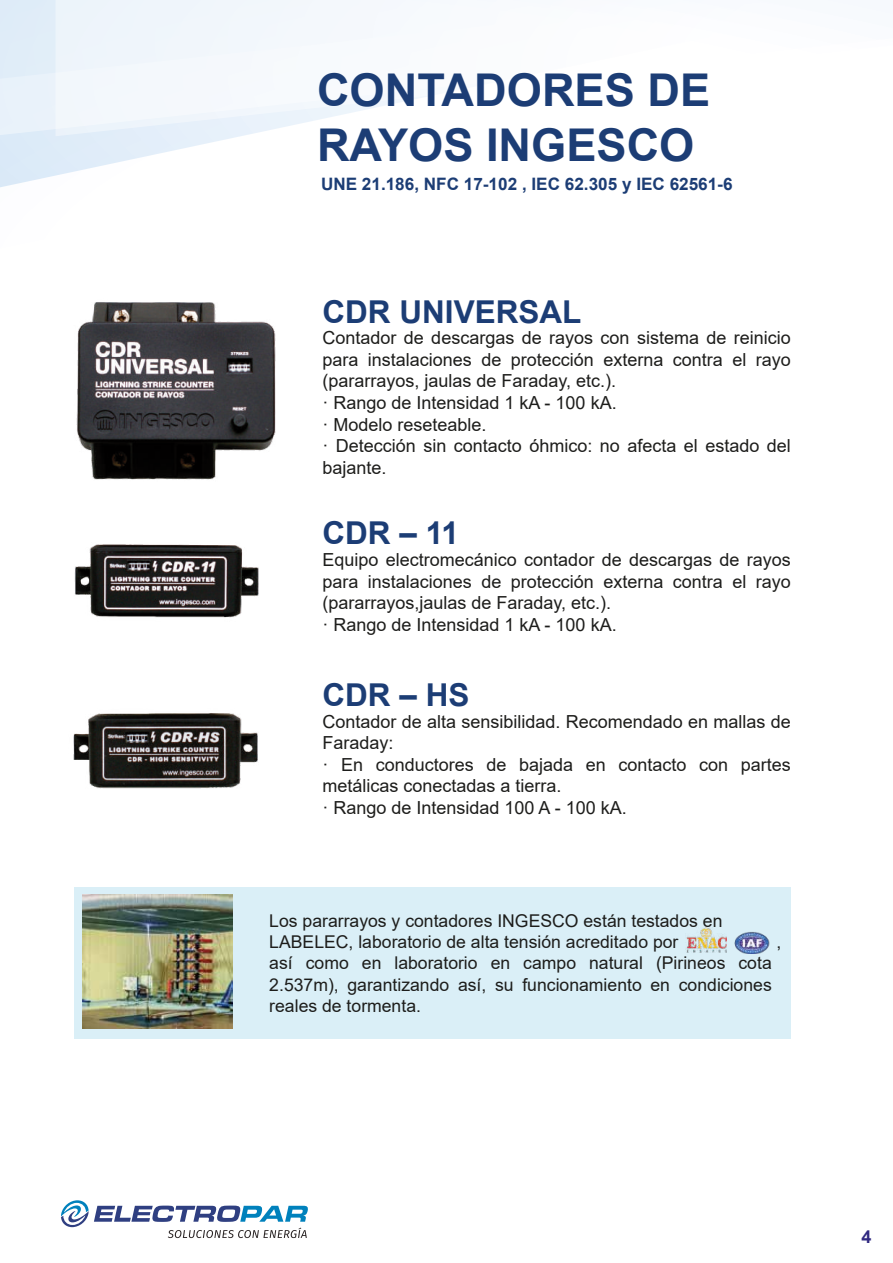
<style>
.page{position:relative;width:893px;height:1263px;background:#fff}
.page>*{position:absolute;margin:0;border:0;box-sizing:border-box;transform-origin:0 0}
.t1{font:700 45.15px/54.2px "Arial";color:#1c3d75}
.t2{font:700 31.5px "Arial";color:#1c3d75}
.t3{font:18px/21.6px "Arial";color:#1d1d1b}
.t4{font:700 18px "Arial";color:#312a81}
.t5{font:17.55px/21.1px "Arial";color:#1d1d1b}
.t6{font:700 17.1px "Arial";color:#1c3d75}
</style>
<div class="page">
<div style="left:75px;top:887px;width:716px;height:151px;background:#daeff7"></div>
<svg style="left:0;top:136px;width:240px;height:52px"></svg>
<svg style="left:61px;top:1200px;width:247px;height:38px"></svg>
<img style="left:76px;top:302px;width:200px;height:178px">
<img style="left:73px;top:713px;width:185px;height:76px">
<img style="left:74px;top:544px;width:185px;height:74px">
<img style="left:686px;top:928px;width:40px;height:24px">
<img style="left:734px;top:932px;width:35px;height:21px">
<img style="left:82px;top:894px;width:151px;height:135px">
<svg style="left:0;top:0;width:431px;height:136px"></svg>
<h1 class="t1" style="left:317px;top:64px;width:395px">CONTADORES DE<br>RAYOS INGESCO</h1>
<p class="t6" style="left:321px;top:171px;width:413px">UNE 21.186, NFC 17-102 , IEC 62.305 y IEC 62561-6</p>
<h2 class="t2" style="left:322px;top:289px;width:260px">CDR UNIVERSAL</h2>
<p class="t3" style="left:322px;top:327px;width:470px">Contador de descargas de rayos con sistema de reinicio para instalaciones de protección externa contra el rayo (pararrayos, jaulas de Faraday, etc.).<br>· Rango de Intensidad 1 kA - 100 kA.<br>· Modelo reseteable.<br>· Detección sin contacto óhmico: no afecta el estado del bajante.</p>
<h2 class="t2" style="left:322px;top:511px;width:138px">CDR – 11</h2>
<p class="t3" style="left:322px;top:549px;width:470px">Equipo electromecánico contador de descargas de rayos para instalaciones de protección externa contra el rayo (pararrayos,jaulas de Faraday, etc.).<br>· Rango de Intensidad 1 kA - 100 kA.</p>
<h2 class="t2" style="left:322px;top:673px;width:149px">CDR – HS</h2>
<p class="t3" style="left:322px;top:710px;width:470px">Contador de alta sensibilidad. Recomendado en mallas de Faraday:<br>· En conductores de bajada en contacto con partes metálicas conectadas a tierra.<br>· Rango de Intensidad 100 A - 100 kA.</p>
<p class="t5" style="left:269px;top:910px;width:455px">Los pararrayos y contadores INGESCO están testados en<br>LABELEC, laboratorio de alta tensión acreditado por</p>
<p class="t5" style="left:776px;top:931px;width:6px">,</p>
<p class="t5" style="left:269px;top:952px;width:504px;text-align:justify">así como en laboratorio en campo natural (Pirineos cota 2.537m), garantizando así, su funcionamiento en condiciones reales de tormenta.</p>
<p class="t4" style="left:861px;top:1224px;width:12px">4</p>
</div>
